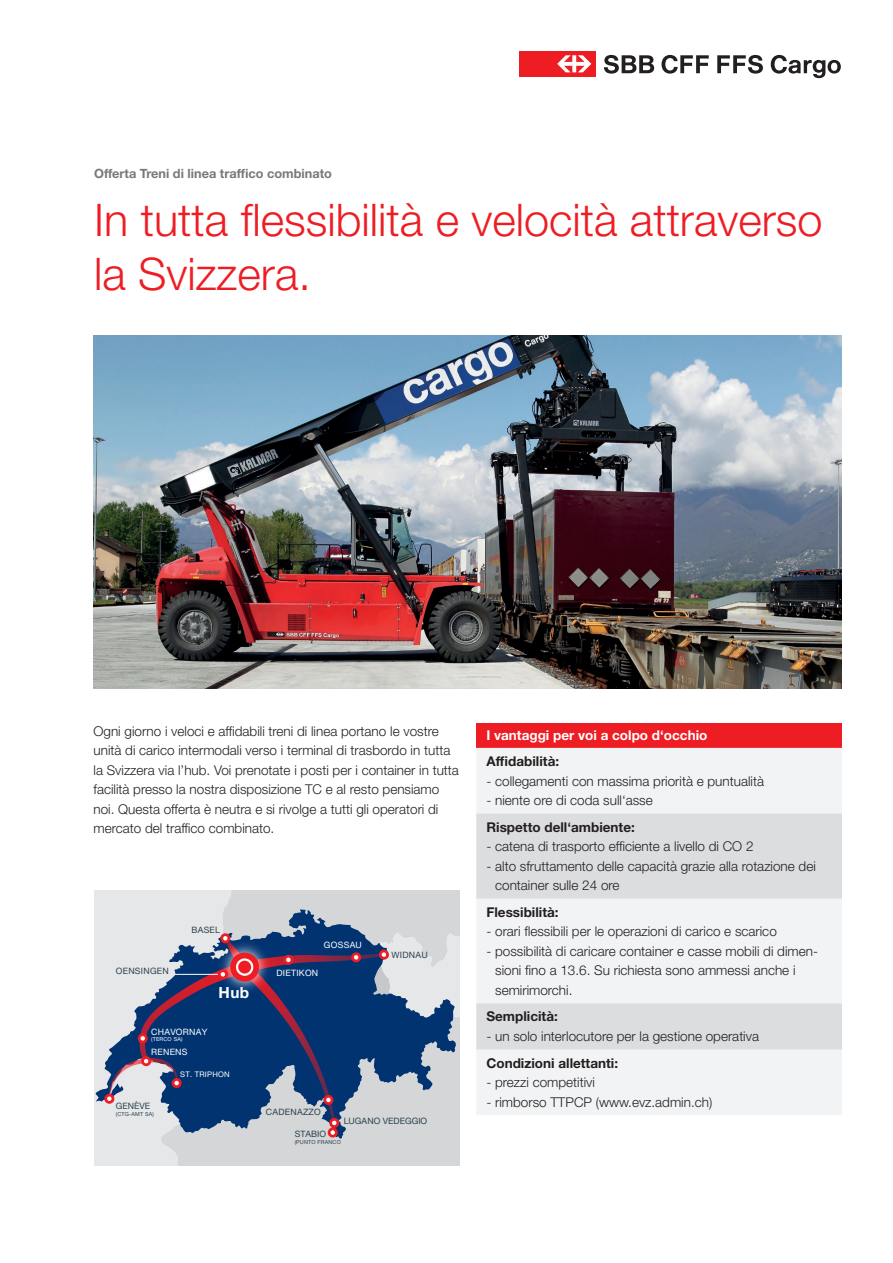
<style>
.page{position:relative;width:893px;height:1263px;background:#fff}
.page>*{position:absolute;margin:0;border:0;box-sizing:border-box;transform-origin:0 0}
.t1{font:300 45px/54px "Helvetica Neue LT Std";color:#ee1d23}
.t2{font:700 15.3px "Helvetica Neue LT Std";color:#fff}
.t3{font:300 13.5px/19.5px "Helvetica Neue LT Std";color:#231f20}
.t4{font:700 13.5px "Helvetica Neue LT Std";color:#231f20}
.t5{font:700 13.5px "Helvetica Neue LT Std";color:#fff}
.t6{font:700 12.75px "Helvetica Neue LT Std";color:#76787b}
.t7{font:8.85px "Helvetica Neue LT Std";letter-spacing:.03em;color:#2c434f}
.t8{font:8.85px "Helvetica Neue LT Std";letter-spacing:.03em;color:#fff}
.t9{font:8.85px "Helvetica Neue LT Std";color:#2c434f}
.t10{font:7.65px "Helvetica Neue LT Std";letter-spacing:.03em;color:#fff}
.t11{font:5.55px "Helvetica Neue LT Std";letter-spacing:.03em;color:#2c434f}
.t12{font:5.55px "Helvetica Neue LT Std";letter-spacing:.03em;color:#fff}
</style>
<div class="page">
<svg style="left:604px;top:55px;width:50px;height:19px"></svg>
<svg style="left:661px;top:55px;width:48px;height:19px"></svg>
<svg style="left:717px;top:55px;width:46px;height:19px"></svg>
<div style="left:519px;top:51px;width:77px;height:26px;background:#ee1d23"></div>
<svg style="left:557px;top:55px;width:34px;height:17px"></svg>
<svg style="left:771px;top:55px;width:70px;height:23px"></svg>
<img style="left:94px;top:336px;width:748px;height:353px">
<div style="left:274px;top:1123px;width:185px;height:42px;background:#d5d6d8"></div>
<svg style="left:94px;top:891px;width:180px;height:274px;background:#dddee0"></svg>
<svg style="left:96px;top:909px;width:360px;height:229px;background:#cfd2d8"></svg>
<svg style="left:108px;top:891px;width:351px;height:232px;background:#7286a5"></svg>
<svg style="left:220px;top:933px;width:10px;height:10px"></svg>
<svg style="left:283px;top:955px;width:10px;height:10px"></svg>
<svg style="left:351px;top:952px;width:10px;height:10px"></svg>
<svg style="left:323px;top:1095px;width:10px;height:10px"></svg>
<svg style="left:329px;top:1118px;width:10px;height:10px"></svg>
<svg style="left:141px;top:1056px;width:10px;height:10px"></svg>
<svg style="left:138px;top:1033px;width:10px;height:10px"></svg>
<svg style="left:104px;top:1094px;width:10px;height:10px"></svg>
<img style="left:214px;top:936px;width:62px;height:62px">
<svg style="left:230px;top:952px;width:29px;height:30px"></svg>
<div style="left:238px;top:961px;width:13px;height:12px;background:#ee1d23;border-radius:50%"></div>
<hr style="left:175px;top:974px;width:44px;height:1px;background:#fff">
<svg style="left:218px;top:969px;width:10px;height:10px"></svg>
<svg style="left:172px;top:1078px;width:10px;height:10px"></svg>
<svg style="left:379px;top:949px;width:10px;height:11px"></svg>
<svg style="left:328px;top:1127px;width:10px;height:10px"></svg>
<div style="left:476px;top:723px;width:366px;height:25px;background:#ee1d23"></div>
<div style="left:476px;top:748px;width:366px;height:367px;background:#f2f3f4"></div>
<svg style="left:476px;top:813px;width:366px;height:236px;fill:#dcdddf"></svg>
<p class="t6" style="left:94px;top:166px;width:239px">Offerta Treni di linea traffico combinato</p>
<h1 class="t1" style="left:94px;top:192px;width:730px">In tutta flessibilità e velocità attraverso la Svizzera.</h1>
<p class="t3" style="left:94px;top:721px;width:367px">Ogni giorno i veloci e affidabili treni di linea portano le vostre unità di carico intermodali verso i terminal di trasbordo in tutta la Svizzera via l’hub. Voi prenotate i posti per i container in tutta facilità presso la nostra disposizione TC e al resto pensiamo noi. Questa offerta è neutra e si rivolge a tutti gli operatori di mercato del traffico combinato.</p>
<p class="t5" style="left:486px;top:727px;width:222px">I vantaggi per voi a colpo d‘occhio</p>
<p class="t4" style="left:486px;top:753px;width:74px">Affidabilità:</p>
<p class="t3" style="left:486px;top:771px;width:279px">- collegamenti con massima priorità e puntualità</p>
<p class="t3" style="left:486px;top:790px;width:168px">- niente ore di coda sull‘asse</p>
<p class="t4" style="left:486px;top:818px;width:150px">Rispetto dell‘ambiente:</p>
<p class="t3" style="left:486px;top:836px;width:269px">- catena di trasporto efficiente a livello di CO 2</p>
<p class="t3" style="left:495px;top:856px;width:322px;text-indent:-9px">- alto sfruttamento delle capacità grazie alla rotazione dei container sulle 24 ore</p>
<p class="t4" style="left:486px;top:904px;width:74px">Flessibilità:</p>
<p class="t3" style="left:486px;top:921px;width:292px">- orari flessibili per le operazioni di carico e scarico</p>
<p class="t3" style="left:495px;top:941px;width:324px;text-indent:-9px">- possibilità di caricare container e casse mobili di dimen&shy;sioni fino a 13.6. Su richiesta sono ammessi anche i semirimorchi.</p>
<p class="t4" style="left:486px;top:1008px;width:73px">Semplicità:</p>
<p class="t3" style="left:486px;top:1026px;width:274px">- un solo interlocutore per la gestione operativa</p>
<p class="t4" style="left:486px;top:1054px;width:133px">Condizioni allettanti:</p>
<p class="t3" style="left:486px;top:1072px;width:110px">- prezzi competitivi</p>
<p class="t3" style="left:486px;top:1092px;width:227px">- rimborso TTPCP (www.evz.admin.ch)</p>
<p class="t7" style="left:191px;top:924px;width:30px">BASEL</p>
<p class="t8" style="left:324px;top:940px;width:40px">GOSSAU</p>
<p class="t7" style="left:391px;top:949px;width:38px">WIDNAU</p>
<p class="t7" style="left:116px;top:966px;width:55px">OENSINGEN</p>
<p class="t8" style="left:277px;top:967px;width:43px">DIETIKON</p>
<p class="t2" style="left:219px;top:983px;width:32px">Hub</p>
<p class="t8" style="left:151px;top:1026px;width:58px">CHAVORNAY</p>
<p class="t12" style="left:151px;top:1036px;width:33px">(TERCO SA)</p>
<p class="t8" style="left:151px;top:1047px;width:38px">RENENS</p>
<p class="t10" style="left:180px;top:1070px;width:51px">ST. TRIPHON</p>
<p class="t7" style="left:116px;top:1101px;width:36px">GENÈVE</p>
<p class="t11" style="left:116px;top:1110px;width:40px">(CTG-AMT SA)</p>
<p class="t7" style="left:266px;top:1106px;width:57px">CADENAZZO</p>
<p class="t9" style="left:344px;top:1115px;width:85px">LUGANO VEDEGGIO</p>
<p class="t7" style="left:295px;top:1129px;width:33px">STABIO</p>
<p class="t11" style="left:295px;top:1138px;width:48px">(PUNTO FRANCO</p>
</div>
